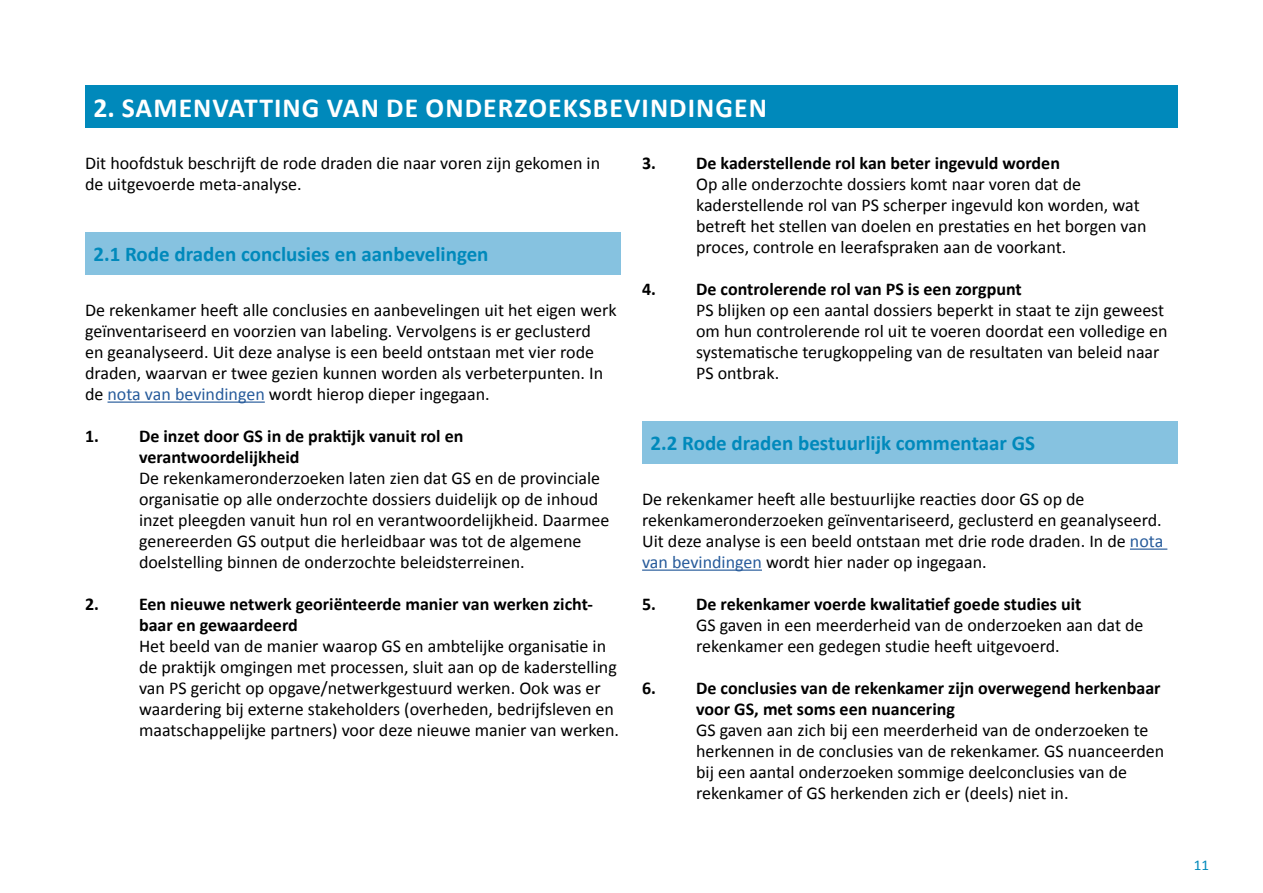
<style>
.page{position:relative;width:1263px;height:893px;background:#fff}
.page>*{position:absolute;margin:0;border:0;box-sizing:border-box;transform-origin:0 0}
.t1{font:700 27.6px "Calibri";letter-spacing:.04em;color:#fff}
.t2{font:700 21px "Calibri";color:#0089bb}
.t3{font:18px/21px "Calibri";color:#000}
.t4{font:700 18px/21px "Calibri";color:#000}
.t5{font:15px "Calibri";color:#0089bb}
.s1{color:#275b9b}
</style>
<div class="page">
<hr style="left:108px;top:401px;width:157px;height:2px;background:#275b9b">
<hr style="left:1130px;top:548px;width:37px;height:2px;background:#275b9b">
<hr style="left:642px;top:569px;width:120px;height:2px;background:#275b9b">
<div style="left:85px;top:232px;width:536px;height:43px;background:#86c2e0"></div>
<div style="left:642px;top:421px;width:536px;height:43px;background:#86c2e0"></div>
<div style="left:85px;top:85px;width:1093px;height:43px;background:#0089bb"></div>
<h1 class="t1" style="left:94px;top:88px;width:675px">2. SAMENVATTING VAN DE ONDERZOEKSBEVINDINGEN</h1>
<p class="t3" style="left:85px;top:152px;width:517px">Dit hoofdstuk beschrijft de rode draden die naar voren zijn gekomen in de uitgevoerde meta-analyse.</p>
<p class="t4" style="left:642px;top:152px;width:419px">3. De kaderstellende rol kan beter ingevuld worden</p>
<p class="t3" style="left:696px;top:173px;width:452px">Op alle onderzochte dossiers komt naar voren dat de kaderstellende rol van PS scherper ingevuld kon worden, wat betreft het stellen van doelen en prestaties en het borgen van proces, controle en leerafspraken aan de voorkant.</p>
<p class="t4" style="left:642px;top:278px;width:381px">4. De controlerende rol van PS is een zorgpunt</p>
<p class="t3" style="left:696px;top:299px;width:473px">PS blijken op een aantal dossiers beperkt in staat te zijn geweest om hun controlerende rol uit te voeren doordat een volledige en systematische terugkoppeling van de resultaten van beleid naar PS ontbrak.</p>
<p class="t2" style="left:94px;top:239px;width:396px">2.1 Rode draden conclusies en aanbevelingen</p>
<p class="t3" style="left:85px;top:299px;width:533px">De rekenkamer heeft alle conclusies en aanbevelingen uit het eigen werk geïnventariseerd en voorzien van labeling. Vervolgens is er geclusterd<br>en geanalyseerd. Uit deze analyse is een beeld ontstaan met vier rode draden, waarvan er twee gezien kunnen worden als verbeterpunten. In de <span class="s1">nota van bevindingen</span> wordt hierop dieper ingegaan.</p>
<p class="t4" style="left:139px;top:425px;width:326px;text-indent:-54px">1. De inzet door GS in de praktijk vanuit rol en verantwoordelijkheid</p>
<p class="t3" style="left:139px;top:467px;width:472px">De rekenkameronderzoeken laten zien dat GS en de provinciale organisatie op alle onderzochte dossiers duidelijk op de inhoud inzet pleegden vanuit hun rol en verantwoordelijkheid. Daarmee genereerden GS output die herleidbaar was tot de algemene doelstelling binnen de onderzochte beleidsterreinen.</p>
<p class="t4" style="left:139px;top:593px;width:455px;text-indent:-54px">2. Een nieuwe netwerk georiënteerde manier van werken zicht&shy;baar en gewaardeerd</p>
<p class="t3" style="left:139px;top:635px;width:482px">Het beeld van de manier waarop GS en ambtelijke organisatie in de praktijk omgingen met processen, sluit aan op de kaderstelling van PS gericht op opgave/netwerkgestuurd werken. Ook was er waardering bij externe stakeholders (overheden, bedrijfsleven en maatschappelijke partners) voor deze nieuwe manier van werken.</p>
<p class="t2" style="left:651px;top:428px;width:386px">2.2 Rode draden bestuurlijk commentaar GS</p>
<p class="t3" style="left:642px;top:488px;width:523px">De rekenkamer heeft alle bestuurlijke reacties door GS op de rekenkameronderzoeken geïnventariseerd, geclusterd en geanalyseerd.<br>Uit deze analyse is een beeld ontstaan met drie rode draden. In de <span class="s1">nota van bevindingen</span> wordt hier nader op ingegaan.</p>
<p class="t4" style="left:642px;top:593px;width:441px">5. De rekenkamer voerde kwalitatief goede studies uit</p>
<p class="t3" style="left:696px;top:614px;width:449px">GS gaven in een meerderheid van de onderzoeken aan dat de rekenkamer een gedegen studie heeft uitgevoerd.</p>
<p class="t4" style="left:696px;top:677px;width:466px;text-indent:-54px">6. De conclusies van de rekenkamer zijn overwegend herkenbaar voor GS, met soms een nuancering</p>
<p class="t3" style="left:696px;top:719px;width:470px">GS gaven aan zich bij een meerderheid van de onderzoeken te herkennen in de conclusies van de rekenkamer. GS nuanceerden bij een aantal onderzoeken sommige deelconclusies van de rekenkamer of GS herkenden zich er (deels) niet in.</p>
<p class="t5" style="left:1194px;top:854px;width:17px">11</p>
</div>
